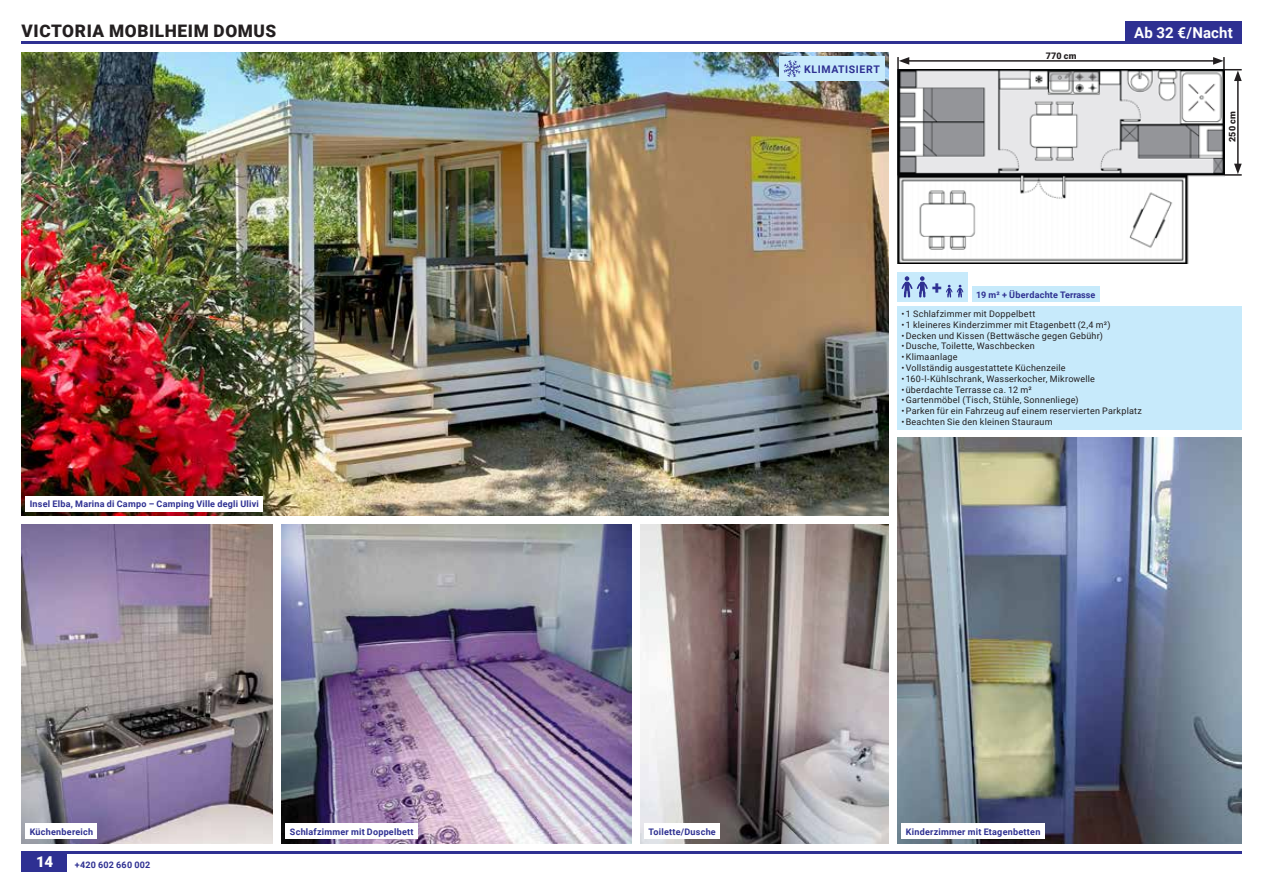
<style>
.page{position:relative;width:1263px;height:893px;background:#fff}
.page>*{position:absolute;margin:0;border:0;box-sizing:border-box;transform-origin:0 0}
.t1{font:900 18px "Roboto";color:#2e3092}
.t2{font:900 17.25px "Roboto";letter-spacing:.035em;color:#231f20}
.t3{font:700 15px "Roboto";letter-spacing:.01em;color:#fff}
.t4{font:900 15px "Roboto";color:#fff}
.t5{font:700 10.5px "Roboto";letter-spacing:.06em;color:#2e3092}
.t6{font:9px "Roboto";letter-spacing:.025em;color:#231f20}
.t7{font:700 9px "Roboto";letter-spacing:.025em;color:#2e3092}
.t8{font:900 9px "Roboto";letter-spacing:.025em;color:#231f20}
</style>
<div class="page">
<div style="left:21px;top:852px;width:45px;height:20px;background:#2e3092"></div>
<hr style="left:21px;top:852px;width:1221px;height:2px;background:#2e3092">
<hr style="left:21px;top:41px;width:1221px;height:3px;background:#2e3092">
<img style="left:897px;top:69px;width:328px;height:194px">
<img style="left:21px;top:52px;width:868px;height:463px">
<div style="left:1125px;top:21px;width:117px;height:23px;background:#2e3092"></div>
<div style="left:26px;top:496px;width:237px;height:15px;background:#fff"></div>
<img style="left:21px;top:525px;width:252px;height:318px">
<img style="left:281px;top:524px;width:350px;height:319px">
<img style="left:640px;top:524px;width:249px;height:319px">
<img style="left:897px;top:438px;width:345px;height:405px">
<hr style="left:907px;top:60px;width:308px;height:2px;background:#231f20">
<svg style="left:897px;top:57px;width:12px;height:12px"></svg>
<hr style="left:1237px;top:79px;width:1px;height:87px;background:#231f20">
<svg style="left:1213px;top:57px;width:29px;height:24px"></svg>
<svg style="left:1225px;top:164px;width:17px;height:12px"></svg>
<div style="left:897px;top:306px;width:345px;height:123px;background:#c7eafb"></div>
<div style="left:972px;top:287px;width:128px;height:15px;background:#c7eafb"></div>
<div style="left:897px;top:272px;width:71px;height:30px;background:#c7eafb"></div>
<svg style="left:901px;top:276px;width:27px;height:22px"></svg>
<svg style="left:946px;top:285px;width:17px;height:13px"></svg>
<div style="left:286px;top:824px;width:132px;height:15px;background:#fff"></div>
<div style="left:26px;top:824px;width:71px;height:15px;background:#fff"></div>
<div style="left:644px;top:824px;width:76px;height:15px;background:#fff"></div>
<div style="left:901px;top:824px;width:143px;height:15px;background:#fff"></div>
<div style="left:779px;top:56px;width:105px;height:25px;background:#c7eafb"></div>
<svg style="left:784px;top:60px;width:17px;height:17px"></svg>
<h2 class="t2" style="left:22px;top:19px;width:256px">VICTORIA MOBILHEIM DOMUS</h2>
<h3 class="t3" style="left:1134px;top:22px;width:100px">Ab 32 €/Nacht</h3>
<p class="t7" style="left:30px;top:497px;width:231px">Insel Elba, Marina di Campo – Camping Ville degli Ulivi</p>
<p class="t5" style="left:804px;top:62px;width:77px">KLIMATISIERT</p>
<p class="t8" style="left:1046px;top:49px;width:32px">770 cm</p>
<h1 class="t1" style="left:932px;top:275px;width:11px">+</h1>
<p class="t7" style="left:976px;top:288px;width:121px">19 m² + Überdachte Terrasse</p>
<p class="t6" style="left:901px;top:308px;width:135px">•1 Schlafzimmer mit Doppelbett</p>
<p class="t6" style="left:901px;top:318px;width:210px">•1 kleineres Kinderzimmer mit Etagenbett (2,4 m²)</p>
<p class="t6" style="left:901px;top:329px;width:203px">•Decken und Kissen (Bettwäsche gegen Gebühr)</p>
<p class="t6" style="left:901px;top:340px;width:135px">•Dusche, Toilette, Waschbecken</p>
<p class="t6" style="left:901px;top:351px;width:58px">•Klimaanlage</p>
<p class="t6" style="left:901px;top:362px;width:166px">•Vollständig ausgestattete Küchenzeile</p>
<p class="t6" style="left:901px;top:372px;width:195px">•160-l-Kühlschrank, Wasserkocher, Mikrowelle</p>
<p class="t6" style="left:901px;top:383px;width:132px">•überdachte Terrasse ca. 12 m²</p>
<p class="t6" style="left:901px;top:394px;width:179px">•Gartenmöbel (Tisch, Stühle, Sonnenliege)</p>
<p class="t6" style="left:901px;top:405px;width:242px">•Parken für ein Fahrzeug auf einem reservierten Parkplatz</p>
<p class="t6" style="left:901px;top:416px;width:153px">•Beachten Sie den kleinen Stauraum</p>
<p class="t8" style="left:1226px;top:142px;width:32px;rotate:-90deg">250 cm</p>
<p class="t7" style="left:30px;top:825px;width:65px">Küchenbereich</p>
<p class="t7" style="left:290px;top:825px;width:125px">Schlafzimmer mit Doppelbett</p>
<p class="t7" style="left:648px;top:825px;width:69px">Toilette/Dusche</p>
<p class="t7" style="left:906px;top:825px;width:136px">Kinderzimmer mit Etagenbetten</p>
<h3 class="t4" style="left:36px;top:852px;width:19px">14</h3>
<p class="t7" style="left:75px;top:858px;width:77px">+420 602 660 002</p>
</div>
